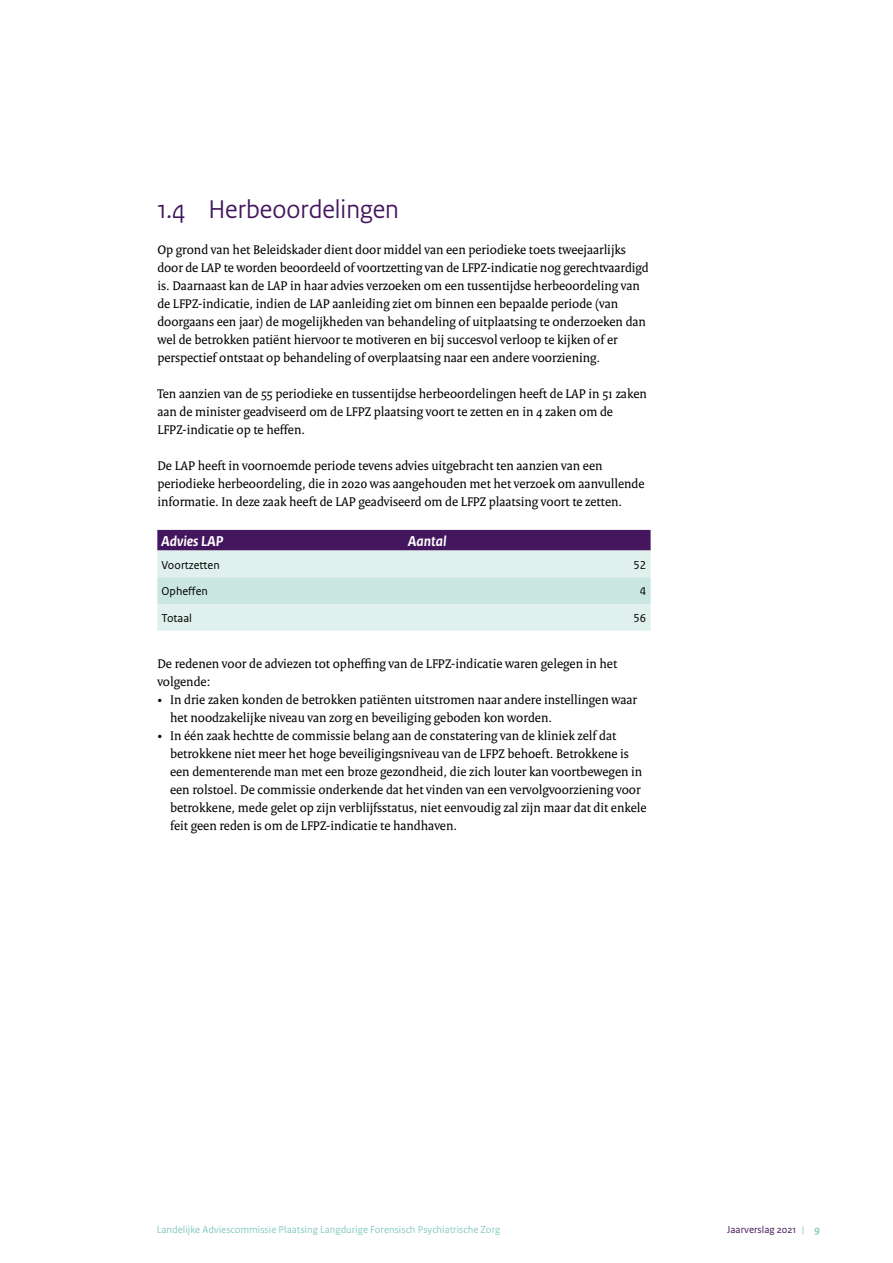
<style>
.page{position:relative;width:893px;height:1263px;background:#fff}
.page>*{position:absolute;margin:0;border:0;box-sizing:border-box;transform-origin:0 0}
._03_RO_Kop{font:27px "Rijksoverheid Sans Heading Regular 2";color:#44165d}
._30_RO_Tabel_Kop{font:italic 700 15px "Rijksoverheid Sans Text";color:#fff}
._10_RO_Broodtekst_Se{font:13.5px/18px "Rijksoverheid Serif";color:#000}
._32_RO_Tabel_Broodte{font:12px "Rijksoverheid Sans Text";color:#000}
.t1{font:10.5px "Rijksoverheid Sans Text Regular 2";color:#86cac0}
.t2{font:10.5px "Rijksoverheid Sans Text";color:#44165d}
.s1{color:#86cac0}
.s2{font-weight:700;color:#86cac0}
</style>
<div class="page">
<svg style="left:157px;top:530px;width:494px;height:101px;background:#bac1cd"></svg>
<h3 class="_03_RO_Kop" style="left:157px;top:193px;width:243px">1.4 Herbeoordelingen</h3>
<p class="_10_RO_Broodtekst_Se" style="left:157px;top:240px;width:493px">Op grond van het Beleidskader dient door middel van een periodieke toets tweejaarlijks door de LAP te worden beoordeeld of voortzetting van de LFPZ-indicatie nog gerechtvaardigd is. Daarnaast kan de LAP in haar advies verzoeken om een tussentijdse herbeoordeling van de LFPZ-indicatie, indien de LAP aanleiding ziet om binnen een bepaalde periode (van doorgaans een jaar) de mogelijkheden van behandeling of uitplaatsing te onderzoeken dan wel de betrokken patiënt hiervoor te motiveren en bij succesvol verloop te kijken of er perspectief ontstaat op behandeling of overplaatsing naar een andere voorziening.</p>
<p class="_10_RO_Broodtekst_Se" style="left:157px;top:384px;width:491px">Ten aanzien van de 55 periodieke en tussentijdse herbeoordelingen heeft de LAP in 51 zaken aan de minister geadviseerd om de LFPZ plaatsing voort te zetten en in 4 zaken om de<br>LFPZ-indicatie op te heffen.</p>
<p class="_10_RO_Broodtekst_Se" style="left:157px;top:456px;width:489px">De LAP heeft in voornoemde periode tevens advies uitgebracht ten aanzien van een periodieke herbeoordeling, die in 2020 was aangehouden met het verzoek om aanvullende informatie. In deze zaak heeft de LAP geadviseerd om de LFPZ plaatsing voort te zetten.</p>
<p class="_30_RO_Tabel_Kop" style="left:162px;top:533px;width:63px">Advies LAP</p>
<p class="_30_RO_Tabel_Kop" style="left:408px;top:533px;width:40px">Aantal</p>
<p class="_32_RO_Tabel_Broodte" style="left:162px;top:558px;width:60px">Voortzetten</p>
<p class="_32_RO_Tabel_Broodte" style="left:634px;top:558px;width:14px">52</p>
<p class="_32_RO_Tabel_Broodte" style="left:162px;top:585px;width:48px">Opheffen</p>
<p class="_32_RO_Tabel_Broodte" style="left:640px;top:585px;width:8px">4</p>
<p class="_32_RO_Tabel_Broodte" style="left:162px;top:611px;width:32px">Totaal</p>
<p class="_32_RO_Tabel_Broodte" style="left:634px;top:611px;width:14px">56</p>
<p class="_10_RO_Broodtekst_Se" style="left:157px;top:654px;width:461px">De redenen voor de adviezen tot opheffing van de LFPZ-indicatie waren gelegen in het volgende:</p>
<p class="_10_RO_Broodtekst_Se" style="left:170px;top:690px;width:468px;text-indent:-13px">• In drie zaken konden de betrokken patiënten uitstromen naar andere instellingen waar het noodzakelijke niveau van zorg en beveiliging geboden kon worden.</p>
<p class="_10_RO_Broodtekst_Se" style="left:170px;top:726px;width:478px;text-indent:-13px">• In één zaak hechtte de commissie belang aan de constatering van de kliniek zelf dat betrokkene niet meer het hoge beveiligingsniveau van de LFPZ behoeft. Betrokkene is een dementerende man met een broze gezondheid, die zich louter kan voortbewegen in een rolstoel. De commissie onderkende dat het vinden van een vervolgvoorziening voor betrokkene, mede gelet op zijn verblijfsstatus, niet eenvoudig zal zijn maar dat dit enkele feit geen reden is om de LFPZ-indicatie te handhaven.</p>
<p class="t1" style="left:157px;top:1224px;width:345px">Landelijke Adviescommissie Plaatsing Langdurige Forensisch Psychiatrische Zorg</p>
<p class="t2" style="left:727px;top:1224px;width:94px">Jaarverslag 2021 <span class="s1">|</span> <span class="s2">9</span></p>
</div>
